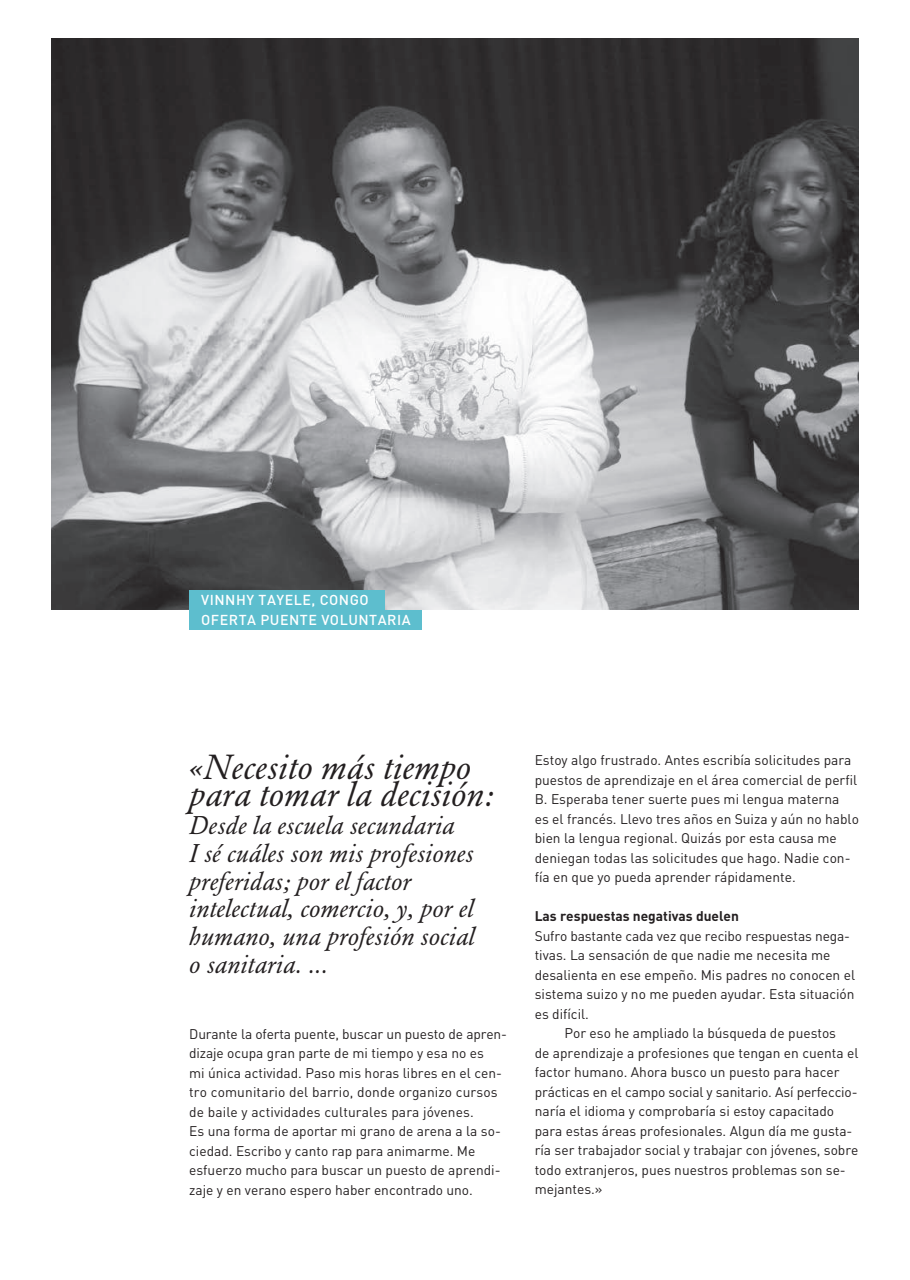
<style>
.page{position:relative;width:910px;height:1280px;background:#fff}
.page>*{position:absolute;margin:0;border:0;box-sizing:border-box;transform-origin:0 0}
.t1{font:italic 34.5px/27.8px "Garamond BE";letter-spacing:.01em;color:#231f20}
.t2{font:italic 25.5px/27.8px "Garamond BE";letter-spacing:.01em;color:#231f20}
.t3{font:500 14.25px/19.5px "DIN";letter-spacing:.035em;color:#fff}
.t4{font:13.8px/19.5px "DIN";color:#231f20}
.t5{font:700 13.8px "DIN";color:#231f20}
</style>
<div class="page">
<img style="left:51px;top:38px;width:808px;height:572px">
<div style="left:189px;top:610px;width:233px;height:19px;background:#5dbece"></div>
<div style="left:189px;top:590px;width:196px;height:20px;background:#5dbece"></div>
<p class="t3" style="left:201px;top:590px;width:211px">VINNHY TAYELE, CONGO<br>OFERTA PUENTE VOLUNTARIA</p>
<h1 class="t1" style="left:189px;top:753px;width:307px">«Necesito más tiempo para tomar la decisión:</h1>
<h2 class="t2" style="left:189px;top:811px;width:287px">Desde la escuela secundaria<br>I sé cuáles son mis profesiones preferidas; por el factor intelectual, comercio, y, por el humano, una profesión social o sanitaria. ...</h2>
<p class="t4" style="left:189px;top:1024px;width:319px">Durante la oferta puente, buscar un puesto de apren&shy;dizaje ocupa gran parte de mi tiempo y esa no es<br>mi única actividad. Paso mis horas libres en el cen&shy;tro comunitario del barrio, donde organizo cursos de baile y actividades culturales para jóvenes.<br>Es una forma de aportar mi grano de arena a la so&shy;ciedad. Escribo y canto rap para animarme. Me esfuerzo mucho para buscar un puesto de aprendi&shy;zaje y en verano espero haber encontrado uno.</p>
<p class="t4" style="left:535px;top:750px;width:326px">Estoy algo frustrado. Antes escribía solicitudes para puestos de aprendizaje en el área comercial de perfil B. Esperaba tener suerte pues mi lengua materna<br>es el francés. Llevo tres años en Suiza y aún no hablo bien la lengua regional. Quizás por esta causa me deniegan todas las solicitudes que hago. Nadie con&shy;fía en que yo pueda aprender rápidamente.</p>
<p class="t5" style="left:535px;top:907px;width:206px">Las respuestas negativas duelen</p>
<p class="t4" style="left:535px;top:926px;width:322px">Sufro bastante cada vez que recibo respuestas nega&shy;tivas. La sensación de que nadie me necesita me desalienta en ese empeño. Mis padres no conocen el sistema suizo y no me pueden ayudar. Esta situación es difícil.</p>
<p class="t4" style="left:535px;top:1023px;width:325px;text-indent:30px">Por eso he ampliado la búsqueda de puestos<br>de aprendizaje a profesiones que tengan en cuenta el factor humano. Ahora busco un puesto para hacer prácticas en el campo social y sanitario. Así perfeccio&shy;naría el idioma y comprobaría si estoy capacitado para estas áreas profesionales. Algun día me gusta&shy;ría ser trabajador social y trabajar con jóvenes, sobre todo extranjeros, pues nuestros problemas son se&shy;mejantes.»</p>
</div>
